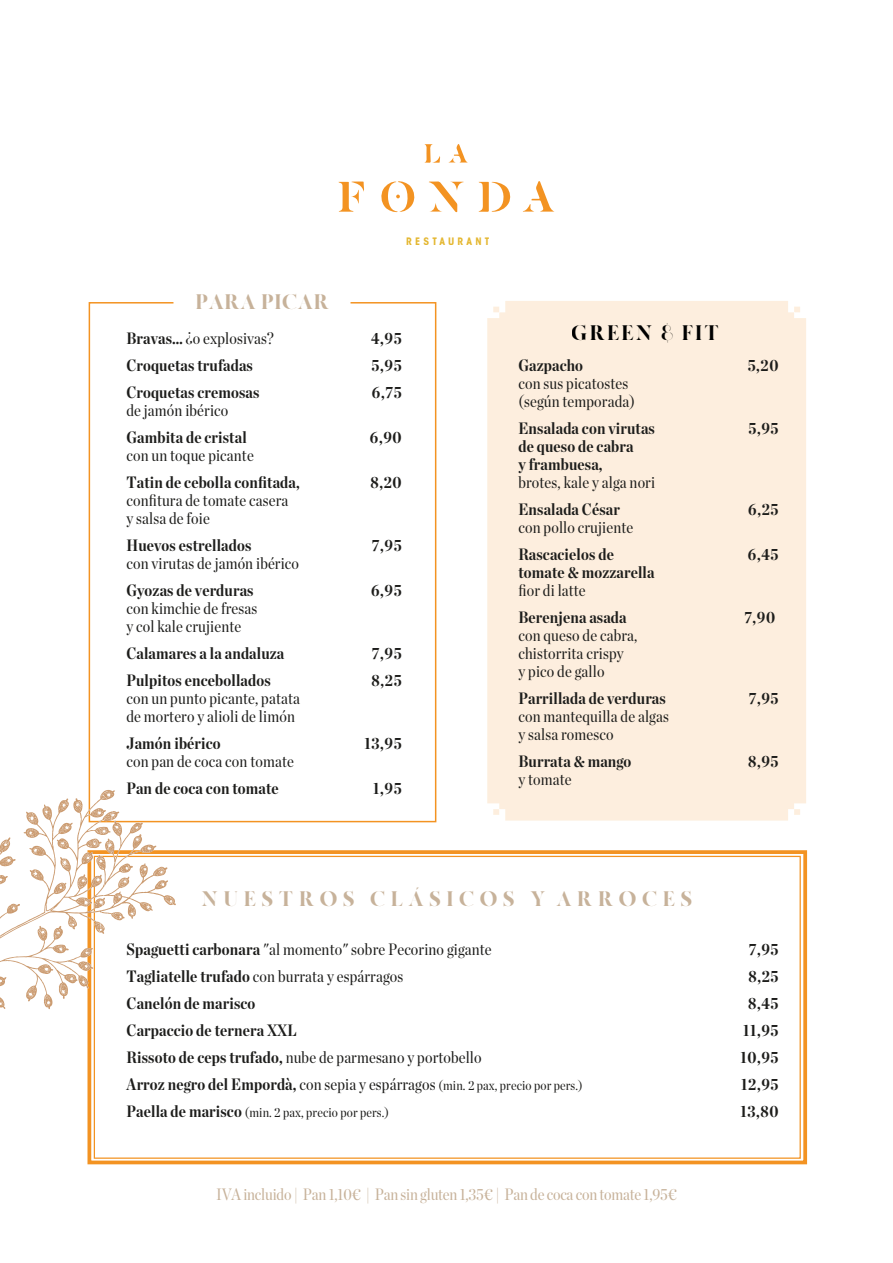
<style>
.page{position:relative;width:893px;height:1263px;background:#fff}
.page>*{position:absolute;margin:0;border:0;box-sizing:border-box;transform-origin:0 0}
.t1{font:900 21px "MADE Canvas";letter-spacing:.03em;color:#c7b29a}
.t2{font:900 21px "MADE Canvas";letter-spacing:.1em;color:#000}
.t3{font:700 16.5px/27px "Chronicle Disp Cond";letter-spacing:.01em;color:#1d1d1b}
.t4{font:16.5px/18px "Chronicle Disp Cond";letter-spacing:.01em;color:#1d1d1b}
.t5{font:16.5px "Chronicle Disp Cond";letter-spacing:-.01em;color:#c7b29a}
.t6{font:700 16.5px/27px "Chronicle Disp Cond";letter-spacing:.04em;color:#1d1d1b;text-align:center}
.t7{font:13.5px/27px "Chronicle Disp Cond";letter-spacing:.01em;color:#1d1d1b}
.t8{font:700 condensed 10.2px "ITC Avant Garde Std";letter-spacing:.32em;color:#e4b731}
.s1{font-weight:400}
.s2{font-weight:700;font-size:16.5px}
.s3{font-size:16.5px}
</style>
<div class="page">
<div style="left:487px;top:301px;width:319px;height:519px;background:#fdeede"></div>
<svg style="left:87px;top:850px;width:721px;height:315px"></svg>
<svg style="left:93px;top:855px;width:708px;height:304px"></svg>
<svg style="left:478px;top:181px;width:33px;height:31px"></svg>
<svg style="left:429px;top:181px;width:35px;height:31px"></svg>
<svg style="left:338px;top:181px;width:26px;height:31px"></svg>
<svg style="left:523px;top:181px;width:31px;height:31px"></svg>
<svg style="left:424px;top:144px;width:16px;height:19px"></svg>
<svg style="left:448px;top:144px;width:20px;height:19px"></svg>
<svg style="left:381px;top:181px;width:34px;height:31px"></svg>
<svg style="left:88px;top:302px;width:349px;height:521px"></svg>
<svg style="left:0;top:789px;width:176px;height:248px"></svg>
<p class="t1" style="left:196px;top:290px;width:135px">PARA PICAR</p>
<p class="t3" style="left:126px;top:324px;width:149px">Bravas… <span class="s1">¿o explosivas?<br></span>Croquetas trufadas<br>Croquetas cremosas</p>
<p class="t4" style="left:126px;top:400px;width:103px">de jamón ibérico</p>
<p class="t3" style="left:126px;top:423px;width:122px">Gambita de cristal</p>
<p class="t4" style="left:126px;top:445px;width:129px">con un toque picante</p>
<p class="t3" style="left:126px;top:468px;width:175px">Tatin de cebolla confitada,</p>
<p class="t4" style="left:126px;top:490px;width:163px">confitura de tomate casera y salsa de foie</p>
<p class="t3" style="left:126px;top:531px;width:126px">Huevos estrellados</p>
<p class="t4" style="left:126px;top:553px;width:174px">con virutas de jamón ibérico</p>
<p class="t3" style="left:126px;top:576px;width:129px">Gyozas de verduras</p>
<p class="t4" style="left:126px;top:598px;width:132px">con kimchie de fresas y col kale crujiente</p>
<p class="t3" style="left:126px;top:639px;width:159px">Calamares a la andaluza<br>Pulpitos encebollados</p>
<p class="t4" style="left:126px;top:688px;width:175px">con un punto picante, patata de mortero y alioli de limón</p>
<p class="t3" style="left:126px;top:729px;width:96px">Jamón ibérico</p>
<p class="t4" style="left:126px;top:751px;width:169px">con pan de coca con tomate</p>
<p class="t3" style="left:126px;top:774px;width:154px">Pan de coca con tomate</p>
<p class="t8" style="left:406px;top:234px;width:85px">RESTAURANT</p>
<p class="t3" style="left:371px;top:324px;width:32px;text-align:justify">4,95<br>5,95<br>6,75</p>
<p class="t3" style="left:370px;top:423px;width:33px">6,90</p>
<p class="t3" style="left:370px;top:468px;width:33px">8,20</p>
<p class="t3" style="left:372px;top:531px;width:31px">7,95</p>
<p class="t3" style="left:371px;top:576px;width:32px">6,95</p>
<p class="t3" style="left:372px;top:639px;width:32px">7,95<br>8,25</p>
<p class="t3" style="left:364px;top:729px;width:39px">13,95</p>
<p class="t3" style="left:373px;top:774px;width:30px">1,95</p>
<p class="t2" style="left:572px;top:322px;width:149px">GREEN &amp; FIT</p>
<p class="t3" style="left:518px;top:351px;width:66px">Gazpacho</p>
<p class="t4" style="left:518px;top:373px;width:118px">con sus picatostes (según temporada)</p>
<p class="t3" style="left:518px;top:418px;width:138px;line-height:18px">Ensalada con virutas de queso de cabra<br>y frambuesa,</p>
<p class="t4" style="left:518px;top:472px;width:138px">brotes, kale y alga nori</p>
<p class="t3" style="left:518px;top:495px;width:103px">Ensalada César</p>
<p class="t4" style="left:518px;top:517px;width:116px">con pollo crujiente</p>
<p class="t3" style="left:518px;top:544px;width:138px;line-height:18px">Rascacielos de tomate &amp; mozzarella</p>
<p class="t4" style="left:518px;top:580px;width:69px">fior di latte</p>
<p class="t3" style="left:518px;top:603px;width:110px">Berenjena asada</p>
<p class="t4" style="left:518px;top:625px;width:120px">con queso de cabra, chistorrita crispy<br>y pico de gallo</p>
<p class="t3" style="left:518px;top:684px;width:149px">Parrillada de verduras</p>
<p class="t4" style="left:518px;top:706px;width:152px">con mantequilla de algas y salsa romesco</p>
<p class="t3" style="left:518px;top:747px;width:114px">Burrata &amp; mango</p>
<p class="t4" style="left:518px;top:769px;width:55px">y tomate</p>
<p class="t3" style="left:748px;top:351px;width:32px">5,20</p>
<p class="t3" style="left:748px;top:414px;width:32px">5,95</p>
<p class="t3" style="left:748px;top:495px;width:32px">6,25</p>
<p class="t3" style="left:748px;top:540px;width:32px">6,45</p>
<p class="t3" style="left:744px;top:603px;width:32px">7,90</p>
<p class="t3" style="left:749px;top:684px;width:31px">7,95</p>
<p class="t3" style="left:748px;top:747px;width:32px">8,95</p>
<p class="t1" style="left:201px;top:887px;width:492px">N U E S T R O S C L Á S I C O S Y A R R O C E S</p>
<p class="t3" style="left:127px;top:934px;width:367px">Spaguetti carbonara <span class="s1">"al momento" sobre Pecorino gigante </span>Tagliatelle trufado <span class="s1">con burrata y espárragos<br></span>Canelón de marisco<br>Carpaccio de ternera XXL<br>Rissoto de ceps trufado, <span class="s1">nube de parmesano y portobello</span></p>
<p class="t7" style="left:127px;top:1071px;width:458px"><span class="s2">Arroz negro del Empordà,</span> <span class="s3">con sepia y espárragos</span> (min. 2 pax, precio por pers.)<br><span class="s2">Paella de marisco</span> (min. 2 pax, precio por pers.)</p>
<p class="t5" style="left:216px;top:1181px;width:462px">IVA incluido | Pan 1,10€ | Pan sin gluten 1,35€ | Pan de coca con tomate 1,95€</p>
<p class="t6" style="left:740px;top:934px;width:40px">7,95<br>8,25<br>8,45<br>11,95<br>10,95<br>12,95<br>13,80</p>
</div>
